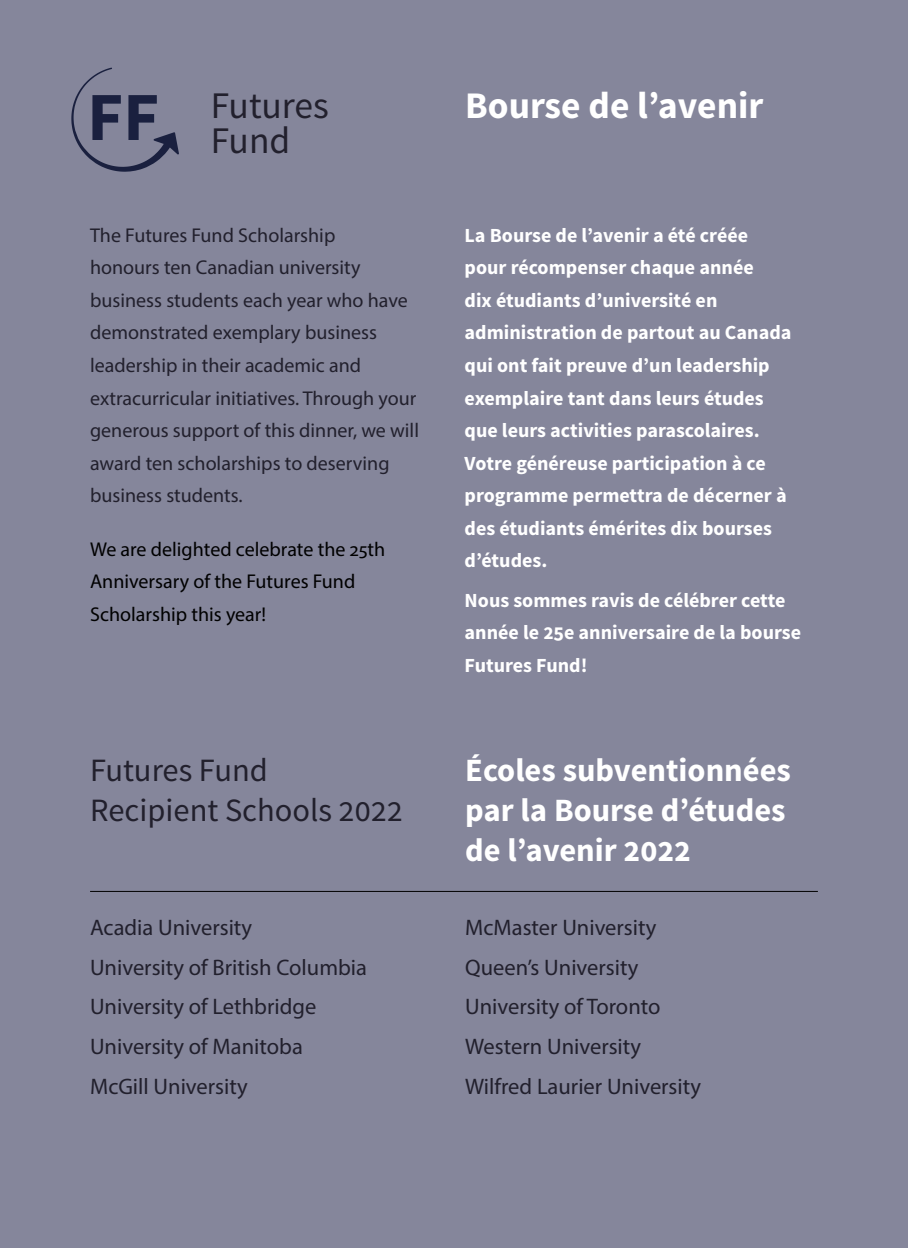
<style>
.page{position:relative;width:908px;height:1248px;background:#fff}
.page>*{position:absolute;margin:0;border:0;box-sizing:border-box;transform-origin:0 0}
.Paragraph_Style_1{font:700 37.5px "Source Sans Pro";color:#fff}
.Paragraph_Style_1-2{font:37.5px/35px "Source Sans Pro";color:#22202d}
.Paragraph_Style_1-3{font:700 32.5px/40px "Source Sans Pro";color:#fff}
.Paragraph_Style_1-4{font:32.5px/40px "Source Sans Pro";color:#22202d}
.smaller_text{font:22.5px "Myriad Pro";color:#22202d}
.smaller_text-2{font:700 20px/32.5px "Source Sans Pro";color:#fff}
.smaller_text-3{font:20px/32.5px "Myriad Pro";color:#22202d}
.smaller_text-4{font:20px/32.5px "Myriad Pro";color:#000}
</style>
<div class="page">
<div style="left:0;top:0;width:907px;height:1247px;background:#85869b"></div>
<hr style="left:90px;top:890px;width:727px;height:1px;background:#000">
<svg style="left:71px;top:68px;width:108px;height:104px"></svg>
<p class="Paragraph_Style_1-2" style="left:211px;top:89px;width:119px">Futures<br>Fund</p>
<p class="smaller_text-3" style="left:90px;top:219px;width:330px">The Futures Fund Scholarship<br>honours ten Canadian university business students each year who have demonstrated exemplary business leadership in their academic and extracurricular initiatives. Through your generous support of this dinner, we will award ten scholarships to deserving business students.</p>
<p class="smaller_text-4" style="left:90px;top:532px;width:296px">We are delighted celebrate the 25th<br>Anniversary of the Futures Fund<br>Scholarship this year!</p>
<p class="Paragraph_Style_1-4" style="left:90px;top:750px;width:314px">Futures Fund<br>Recipient Schools 2022</p>
<p class="smaller_text" style="left:90px;top:913px;width:163px">Acadia University</p>
<p class="smaller_text" style="left:90px;top:953px;width:278px">University of British Columbia</p>
<p class="smaller_text" style="left:90px;top:992px;width:227px">University of Lethbridge</p>
<p class="smaller_text" style="left:90px;top:1032px;width:214px">University of Manitoba</p>
<p class="smaller_text" style="left:90px;top:1072px;width:159px">McGill University</p>
<p class="Paragraph_Style_1" style="left:465px;top:82px;width:299px">Bourse de l’avenir</p>
<p class="smaller_text-2" style="left:464px;top:220px;width:328px">La Bourse de l’avenir a été créée pour récompenser chaque année<br>dix étudiants d’université en administration de partout au Canada qui ont fait preuve d’un leadership exemplaire tant dans leurs études que leurs activities parascolaires.<br>Votre généreuse participation à ce programme permettra de décerner à des étudiants émérites dix bourses d’études.</p>
<p class="smaller_text-2" style="left:464px;top:584px;width:338px">Nous sommes ravis de célébrer cette année le 25e anniversaire de la bourse<br>Futures Fund!</p>
<p class="Paragraph_Style_1-3" style="left:465px;top:751px;width:327px">Écoles subventionnées par la Bourse d’études de l’avenir 2022</p>
<p class="smaller_text" style="left:465px;top:913px;width:192px">McMaster University</p>
<p class="smaller_text" style="left:465px;top:953px;width:174px">Queen’s University</p>
<p class="smaller_text" style="left:465px;top:992px;width:196px">University of Toronto</p>
<p class="smaller_text" style="left:465px;top:1032px;width:177px">Western University</p>
<p class="smaller_text" style="left:465px;top:1072px;width:237px">Wilfred Laurier University</p>
</div>
